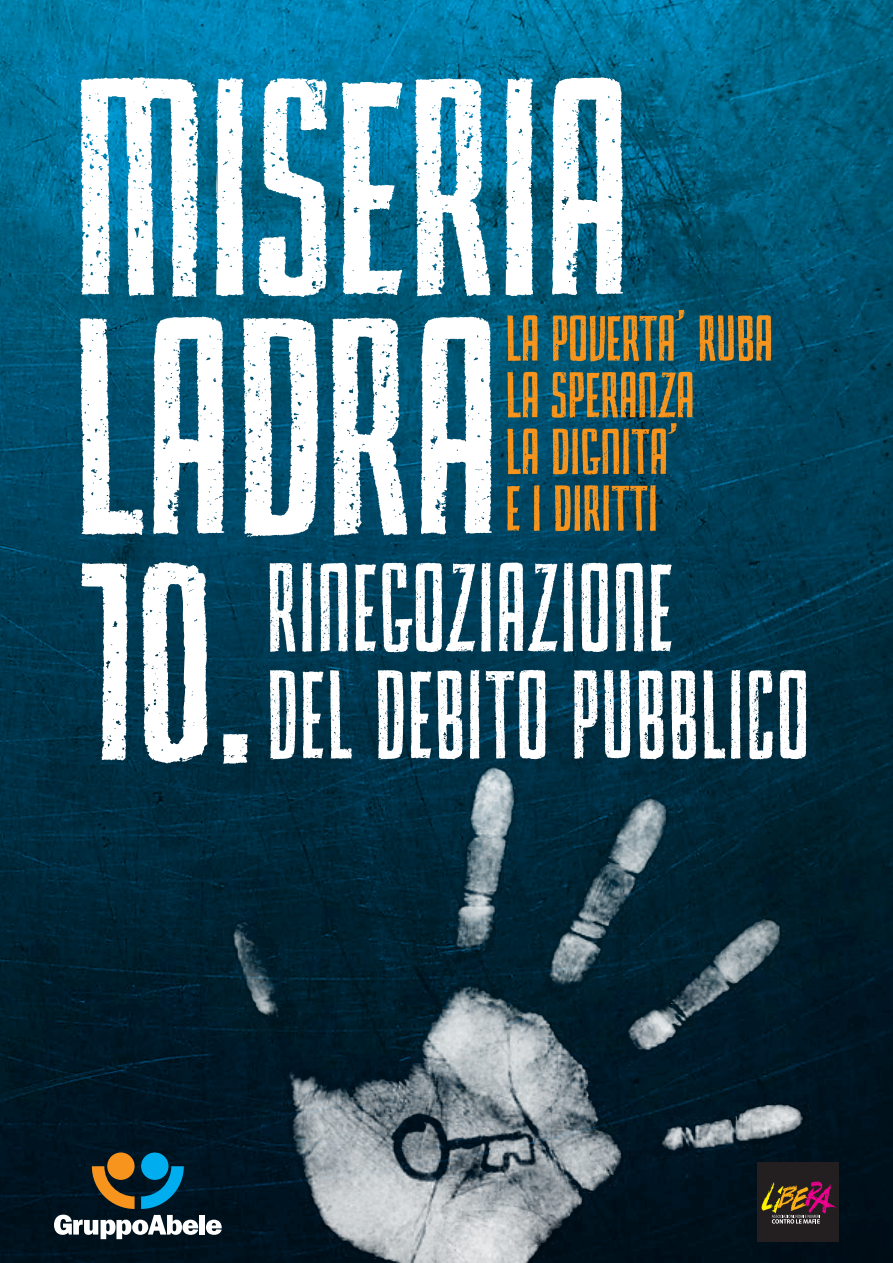
<style>
.page{position:relative;width:893px;height:1263px;background:#fff}
.page>*{position:absolute;margin:0;border:0;box-sizing:border-box;transform-origin:0 0}
.t1{font:269.7px/239.2px "Primma Handmade";letter-spacing:.01em;color:#fff}
.t2{font:245.55px "Primma Handmade";color:#fff}
.t3{font:110.25px "Primma Handmade";letter-spacing:.035em;color:#fff;scale:.84 1}
.t4{font:56.7px/56.7px "Primma Handmade";letter-spacing:.015em;color:#f7941d}
</style>
<div class="page">
<img style="left:0;top:0;width:893px;height:1263px">
<svg style="left:54px;top:1166px;width:36px;height:73px;background:#2a3a44"></svg>
<img style="left:0;top:622px;width:16px;height:641px">
<img style="left:90px;top:622px;width:803px;height:641px">
<h1 class="t1" style="left:72px;top:67px;width:559px">MISERIA<br>LADRA</h1>
<p class="t4" style="left:506px;top:310px;width:268px">LA POVERTA’ RUBA<br>LA SPERANZA<br>LA DIGNITA’<br>E I DIRITTI</p>
<h3 class="t3" style="left:267px;top:551px;width:484px">RINEGOZIAZIONE</h3>
<h2 class="t2" style="left:74px;top:538px;width:184px">10.</h2>
<h3 class="t3" style="left:267px;top:658px;width:646px">DEL DEBITO PUBBLICO</h3>
</div>
